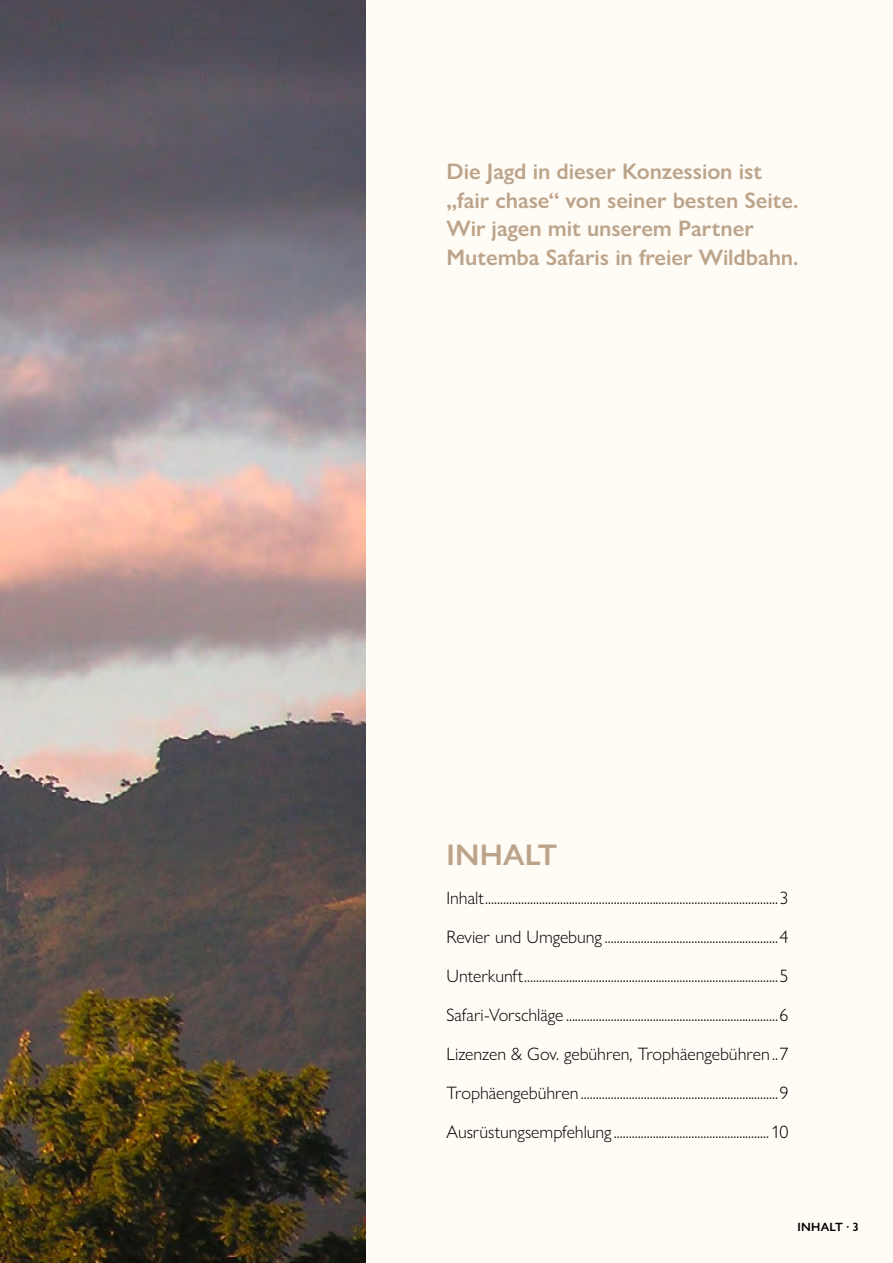
<style>
.page{position:relative;width:893px;height:1263px;background:#fff}
.page>*{position:absolute;margin:0;border:0;box-sizing:border-box;transform-origin:0 0}
.t1{font:600 30px "Gill Sans Nova";color:#bca48b}
.t2{font:600 22.5px/28.5px "Gill Sans Nova";letter-spacing:-.005em;color:#bca48b}
.t3{font:300 18px/39px "Gill Sans Nova";letter-spacing:-.005em;color:#000;text-align:justify}
.t4{font:600 12px "Gill Sans Nova";color:#000}
</style>
<div class="page">
<img style="left:0;top:0;width:366px;height:1263px">
<div style="left:366px;top:0;width:527px;height:1263px;background:#fffbf5"></div>
<p class="t2" style="left:446px;top:157px;width:354px">Die Jagd in dieser Konzession ist „fair chase“ von seiner besten Seite.<br>Wir jagen mit unserem Partner Mutemba Safaris in freier Wildbahn.</p>
<h1 class="t1" style="left:446px;top:836px;width:95px">INHALT</h1>
<p class="t3" style="left:446px;top:878px;width:344px">Inhalt..................................................................................................3<br>Revier und Umgebung ..........................................................4<br>Unterkunft.....................................................................................5<br>Safari-Vorschläge .......................................................................6<br>Lizenzen &amp; Gov. gebühren, Trophäengebühren ..7<br>Trophäengebühren ..................................................................9<br>Ausrüstungsempfehlung ....................................................10</p>
<p class="t4" style="left:797px;top:1219px;width:63px">Inhalt · 3</p>
</div>
